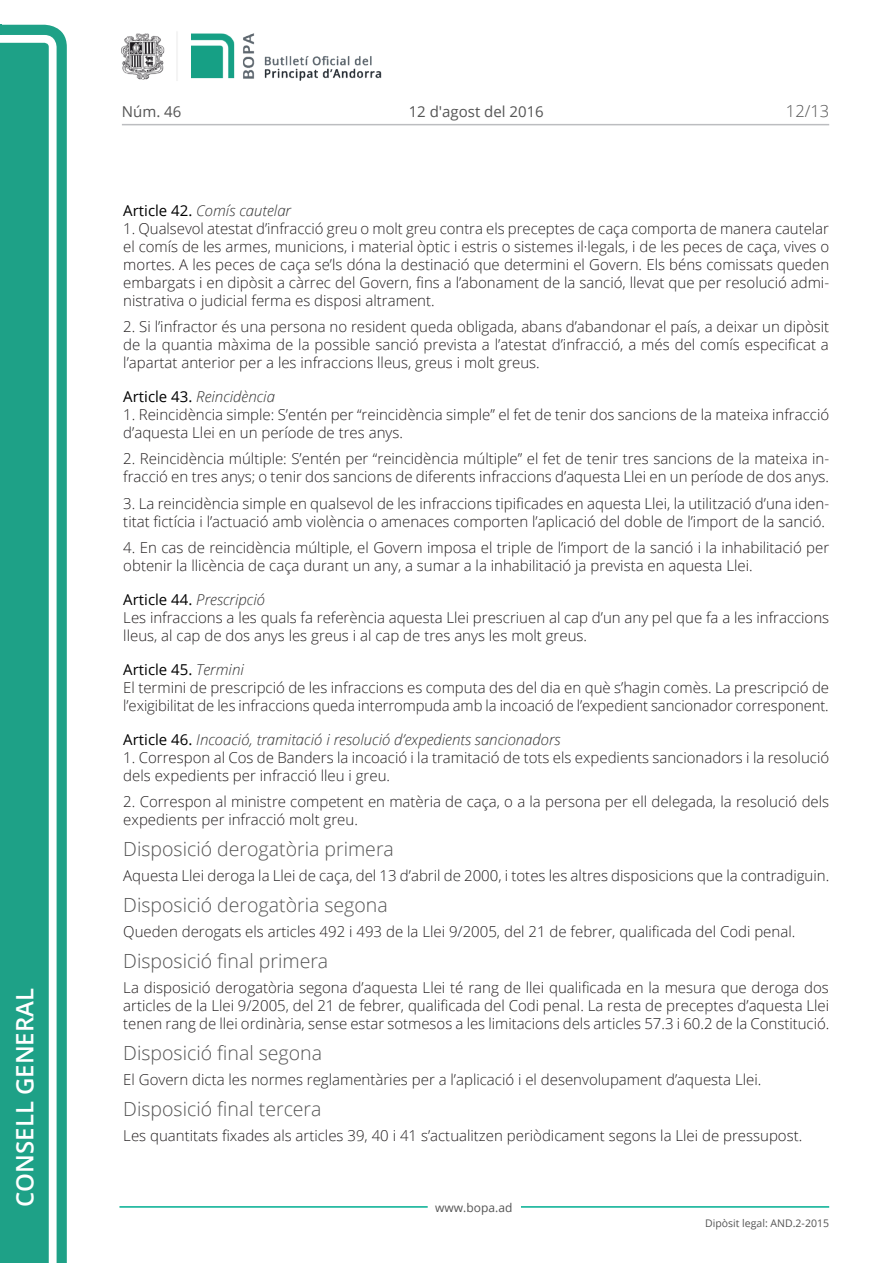
<style>
.page{position:relative;width:893px;height:1263px;background:#fff}
.page>*{position:absolute;margin:0;border:0;box-sizing:border-box;transform-origin:0 0}
.t1{font:600 24px "Open Sans";color:#fff}
.Titol_5{font:300 19.5px "Open Sans";color:#545454}
.t2{font:300 16.5px "Open Sans";color:#545454}
.Body_text{font:300 15px/18px "Open Sans";color:#231f20}
.Titol_7{font:italic 300 15px "Open Sans";color:#303030}
.t3{font:15px "Open Sans";color:#545454}
.Titol_7-2{font:15px "Open Sans";color:#000}
.t4{font:12px "Open Sans";color:#545454}
.t5{font:10.5px "Open Sans";color:#545454}
.s1{font-weight:400;font-style:normal;color:#000}
.s2{font-weight:300;font-style:italic;color:#303030}
</style>
<div class="page">
<svg style="left:0;top:25px;width:67px;height:1238px;fill:#1ea187"></svg>
<div style="left:0;top:43px;width:49px;height:1220px;background:#1ea187"></div>
<img style="left:122px;top:32px;width:260px;height:49px">
<hr style="left:119px;top:1206px;width:309px;height:2px;background:#00ae91">
<hr style="left:521px;top:1206px;width:308px;height:2px;background:#00ae91">
<hr style="left:122px;top:124px;width:707px;height:1px;background:#bcbdc0">
<h1 class="t1" style="left:8px;top:1207px;width:220px;rotate:-90deg">Consell General</h1>
<p class="t3" style="left:122px;top:102px;width:61px">Núm. 46</p>
<p class="t3" style="left:409px;top:102px;width:137px">12 d'agost del 2016</p>
<p class="t2" style="left:786px;top:100px;width:45px">12/13</p>
<p class="Titol_7" style="left:123px;top:200px;width:169px"><span class="s1">Article 42.</span> Comís cautelar</p>
<p class="Body_text" style="left:123px;top:219px;width:707px;text-align:justify">1. Qualsevol atestat d’infracció greu o molt greu contra els preceptes de caça comporta de manera cautelar el comís de les armes, municions, i material òptic i estris o sistemes il·legals, i de les peces de caça, vives o mortes. A les peces de caça se’ls dóna la destinació que determini el Govern. Els béns comissats queden embargats i en dipòsit a càrrec del Govern, fins a l’abonament de la sanció, llevat que per resolució admi&shy;nistrativa o judicial ferma es disposi altrament.</p>
<p class="Body_text" style="left:123px;top:317px;width:707px;text-align:justify">2. Si l’infractor és una persona no resident queda obligada, abans d’abandonar el país, a deixar un dipòsit de la quantia màxima de la possible sanció prevista a l’atestat d’infracció, a més del comís especificat a l’apartat anterior per a les infraccions lleus, greus i molt greus.</p>
<p class="Titol_7" style="left:123px;top:386px;width:153px"><span class="s1">Article 43.</span> Reincidència</p>
<p class="Body_text" style="left:123px;top:405px;width:707px">1. Reincidència simple: S’entén per “reincidència simple” el fet de tenir dos sancions de la mateixa infracció d’aquesta Llei en un període de tres anys.</p>
<p class="Body_text" style="left:123px;top:449px;width:707px">2. Reincidència múltiple: S’entén per “reincidència múltiple” el fet de tenir tres sancions de la mateixa in&shy;fracció en tres anys; o tenir dos sancions de diferents infraccions d’aquesta Llei en un període de dos anys.</p>
<p class="Body_text" style="left:123px;top:494px;width:707px">3. La reincidència simple en qualsevol de les infraccions tipificades en aquesta Llei, la utilització d’una iden&shy;titat fictícia i l’actuació amb violència o amenaces comporten l’aplicació del doble de l’import de la sanció.</p>
<p class="Body_text" style="left:123px;top:539px;width:707px">4. En cas de reincidència múltiple, el Govern imposa el triple de l’import de la sanció i la inhabilitació per obtenir la llicència de caça durant un any, a sumar a la inhabilitació ja prevista en aquesta Llei.</p>
<p class="Titol_7" style="left:123px;top:589px;width:143px"><span class="s1">Article 44.</span> Prescripció</p>
<p class="Body_text" style="left:123px;top:608px;width:707px">Les infraccions a les quals fa referència aquesta Llei prescriuen al cap d’un any pel que fa a les infraccions lleus, al cap de dos anys les greus i al cap de tres anys les molt greus.</p>
<p class="Titol_7-2" style="left:123px;top:659px;width:122px">Article 45. <span class="s2">Termini</span></p>
<p class="Body_text" style="left:123px;top:678px;width:707px">El termini de prescripció de les infraccions es computa des del dia en què s’hagin comès. La prescripció de l’exigibilitat de les infraccions queda interrompuda amb la incoació de l’expedient sancionador corresponent.</p>
<p class="Titol_7" style="left:123px;top:729px;width:439px"><span class="s1">Article 46.</span> Incoació, tramitació i resolució d’expedients sancionadors</p>
<p class="Body_text" style="left:123px;top:748px;width:707px">1. Correspon al Cos de Banders la incoació i la tramitació de tots els expedients sancionadors i la resolució dels expedients per infracció lleu i greu.</p>
<p class="Body_text" style="left:123px;top:792px;width:707px">2. Correspon al ministre competent en matèria de caça, o a la persona per ell delegada, la resolució dels expedients per infracció molt greu.</p>
<p class="Titol_5" style="left:123px;top:836px;width:272px">Disposició derogatòria primera</p>
<p class="Body_text" style="left:123px;top:866px;width:707px">Aquesta Llei deroga la Llei de caça, del 13 d’abril de 2000, i totes les altres disposicions que la contradiguin.</p>
<p class="Titol_5" style="left:123px;top:892px;width:266px">Disposició derogatòria segona</p>
<p class="Body_text" style="left:123px;top:922px;width:673px">Queden derogats els articles 492 i 493 de la Llei 9/2005, del 21 de febrer, qualificada del Codi penal.</p>
<p class="Titol_5" style="left:123px;top:948px;width:206px">Disposició final primera</p>
<p class="Body_text" style="left:123px;top:978px;width:707px;text-align:justify">La disposició derogatòria segona d’aquesta Llei té rang de llei qualificada en la mesura que deroga dos articles de la Llei 9/2005, del 21 de febrer, qualificada del Codi penal. La resta de preceptes d’aquesta Llei tenen rang de llei ordinària, sense estar sotmesos a les limitacions dels articles 57.3 i 60.2 de la Constitució.</p>
<p class="Titol_5" style="left:123px;top:1040px;width:200px">Disposició final segona</p>
<p class="Body_text" style="left:123px;top:1070px;width:640px">El Govern dicta les normes reglamentàries per a l’aplicació i el desenvolupament d’aquesta Llei.</p>
<p class="Titol_5" style="left:123px;top:1096px;width:200px">Disposició final tercera</p>
<p class="Body_text" style="left:123px;top:1126px;width:680px">Les quantitats fixades als articles 39, 40 i 41 s’actualitzen periòdicament segons la Llei de pressupost.</p>
<p class="t4" style="left:435px;top:1199px;width:79px">www.bopa.ad</p>
<p class="t5" style="left:705px;top:1216px;width:125px">Dipòsit legal: AND.2-2015</p>
</div>
